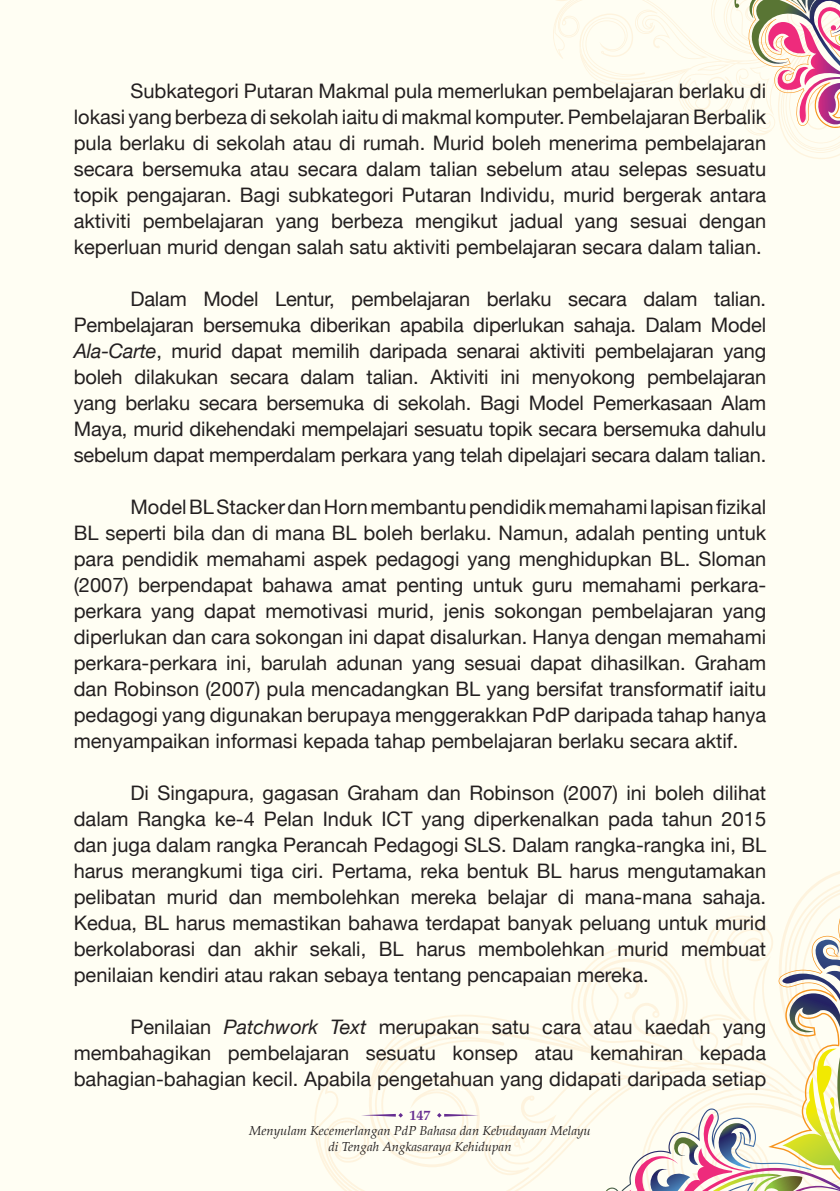
<style>
.page{position:relative;width:840px;height:1191px;background:#fff}
.page>*{position:absolute;margin:0;border:0;box-sizing:border-box;transform-origin:0 0}
.t1{font:20px/26px "Helvetica Neue";color:#231f20;text-align:justify}
.t2{font:700 14px "Palatino";color:#662d91}
.t3{font:italic 13px/15.6px "Palatino";color:#231f20;text-align:center}
.s1{font-style:italic}
</style>
<div class="page">
<div style="left:0;top:0;width:839px;height:1191px;background:#fffef3"></div>
<svg style="left:553px;top:0;width:286px;height:159px"></svg>
<svg style="left:324px;top:871px;width:515px;height:320px"></svg>
<p class="t1" style="left:74px;top:79px;width:693px;text-indent:57px">Subkategori Putaran Makmal pula memerlukan pembelajaran berlaku di lokasi yang berbeza di sekolah iaitu di makmal komputer. Pembelajaran Berbalik pula berlaku di sekolah atau di rumah. Murid boleh menerima pembelajaran secara bersemuka atau secara dalam talian sebelum atau selepas sesuatu topik pengajaran. Bagi subkategori Putaran Individu, murid bergerak antara aktiviti pembelajaran yang berbeza mengikut jadual yang sesuai dengan keperluan murid dengan salah satu aktiviti pembelajaran secara dalam talian.</p>
<p class="t1" style="left:74px;top:287px;width:693px;text-indent:57px">Dalam Model Lentur, pembelajaran berlaku secara dalam talian.<br>Pembelajaran bersemuka diberikan apabila diperlukan sahaja. Dalam Model <span class="s1">Ala-Carte</span>, murid dapat memilih daripada senarai aktiviti pembelajaran yang boleh dilakukan secara dalam talian. Aktiviti ini menyokong pembelajaran yang berlaku secara bersemuka di sekolah. Bagi Model Pemerkasaan Alam Maya, murid dikehendaki mempelajari sesuatu topik secara bersemuka dahulu sebelum dapat memperdalam perkara yang telah dipelajari secara dalam talian.</p>
<p class="t1" style="left:74px;top:495px;width:693px;text-indent:57px">Model BL Stacker dan Horn membantu pendidik memahami lapisan fizikal BL seperti bila dan di mana BL boleh berlaku. Namun, adalah penting untuk para pendidik memahami aspek pedagogi yang menghidupkan BL. Sloman (2007) berpendapat bahawa amat penting untuk guru memahami perkara&shy;perkara yang dapat memotivasi murid, jenis sokongan pembelajaran yang diperlukan dan cara sokongan ini dapat disalurkan. Hanya dengan memahami perkara-perkara ini, barulah adunan yang sesuai dapat dihasilkan. Graham dan Robinson (2007) pula mencadangkan BL yang bersifat transformatif iaitu pedagogi yang digunakan berupaya menggerakkan PdP daripada tahap hanya menyampaikan informasi kepada tahap pembelajaran berlaku secara aktif.</p>
<p class="t1" style="left:74px;top:781px;width:693px;text-indent:57px">Di Singapura, gagasan Graham dan Robinson (2007) ini boleh dilihat dalam Rangka ke-4 Pelan Induk ICT yang diperkenalkan pada tahun 2015 dan juga dalam rangka Perancah Pedagogi SLS. Dalam rangka-rangka ini, BL harus merangkumi tiga ciri. Pertama, reka bentuk BL harus mengutamakan pelibatan murid dan membolehkan mereka belajar di mana-mana sahaja.<br>Kedua, BL harus memastikan bahawa terdapat banyak peluang untuk murid berkolaborasi dan akhir sekali, BL harus membolehkan murid membuat penilaian kendiri atau rakan sebaya tentang pencapaian mereka.</p>
<p class="t1" style="left:74px;top:1015px;width:693px;text-indent:57px">Penilaian <span class="s1">Patchwork Text</span> merupakan satu cara atau kaedah yang membahagikan pembelajaran sesuatu konsep atau kemahiran kepada bahagian-bahagian kecil. Apabila pengetahuan yang didapati daripada setiap</p>
<p class="t2" style="left:409px;top:1103px;width:22px">147</p>
<p class="t3" style="left:249px;top:1122px;width:343px">Menyulam Kecemerlangan PdP Bahasa dan Kebudayaan Melayu di Tengah Angkasaraya Kehidupan</p>
</div>
